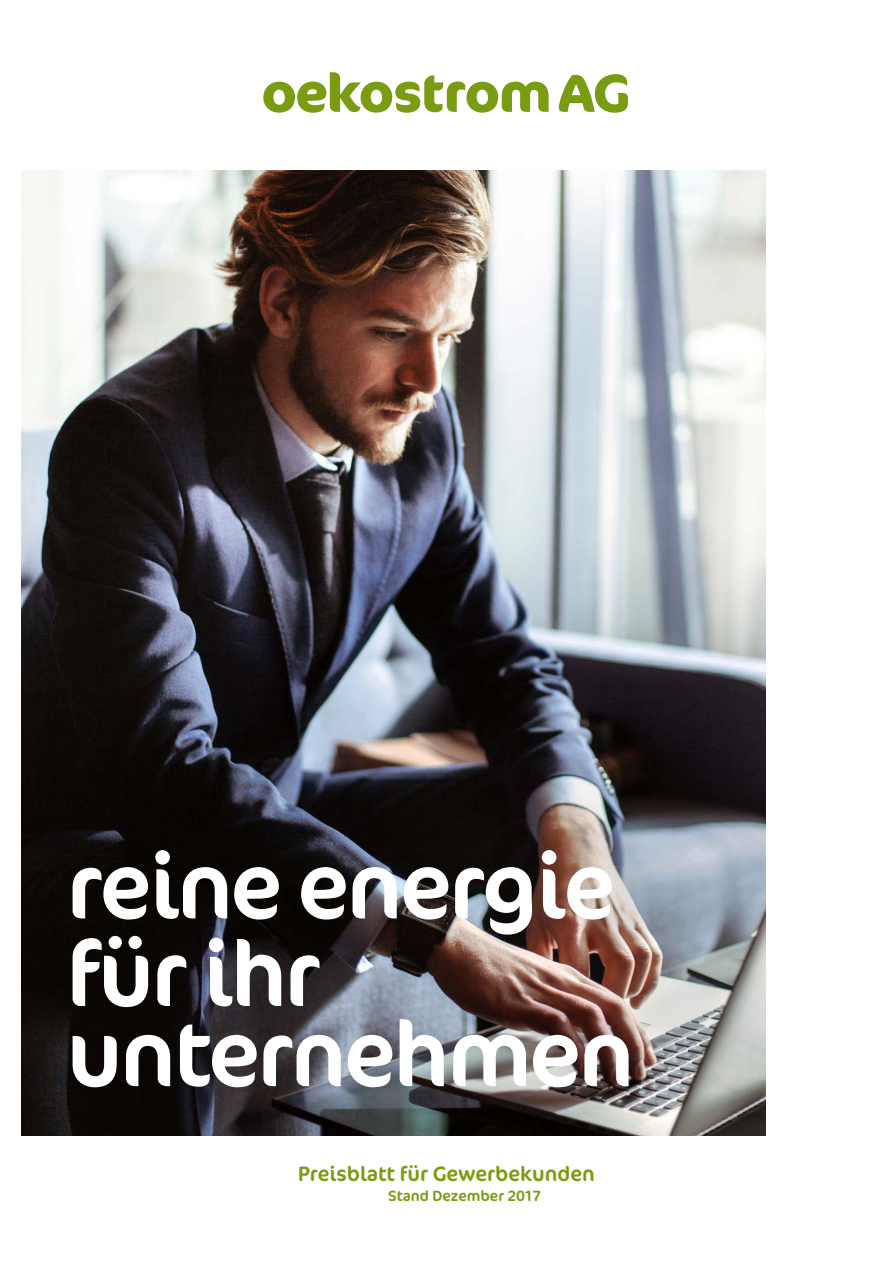
<style>
.page{position:relative;width:893px;height:1263px;background:#fff}
.page>*{position:absolute;margin:0;border:0;box-sizing:border-box;transform-origin:0 0}
.t1{font:93px/83.8px "Cocon Pro";letter-spacing:-.03em;color:#fff}
.t2{font:21px "Cocon Pro";color:#7a9c13}
.t3{font:15px "Cocon Pro";color:#7a9c13}
</style>
<div class="page">
<img style="left:21px;top:170px;width:744px;height:965px">
<svg style="left:263px;top:72px;width:365px;height:41px"></svg>
<p class="t1" style="left:67px;top:843px;width:570px">reine energie für ihr unternehmen</p>
<p class="t2" style="left:298px;top:1160px;width:298px">Preisblatt für Gewerbekunden</p>
<p class="t3" style="left:388px;top:1186px;width:155px">Stand Dezember 2017</p>
</div>
